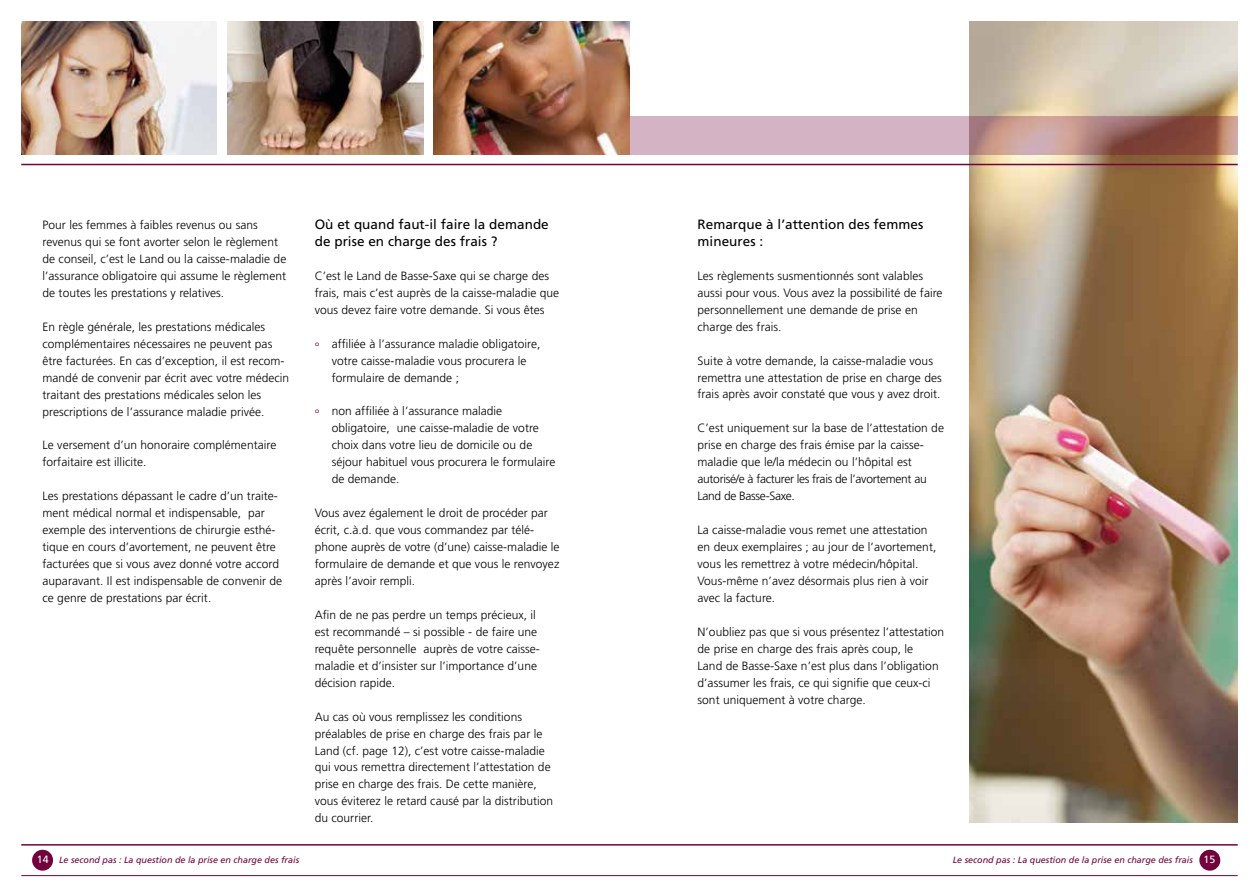
<style>
.page{position:relative;width:1259px;height:893px;background:#fff}
.page>*{position:absolute;margin:0;border:0;box-sizing:border-box;transform-origin:0 0}
.t1{font:13.5px/17px "Frutiger";letter-spacing:.005em;color:#000}
.t2{font:300 12px/17px "Frutiger";letter-spacing:.005em;color:#000}
.t3{font:10.5px "Frutiger";color:#fff}
.t4{font:italic 9px "Frutiger";color:#71023c}
.s1{color:#71023c}
</style>
<div class="page">
<hr style="left:21px;top:844px;width:1216px;height:2px;background:#71023c">
<div style="left:1200px;top:850px;width:19px;height:20px;background:#71023c;border-radius:50%"></div>
<div style="left:1199px;top:850px;width:21px;height:21px;border:2px solid #71023c;border-radius:50%"></div>
<div style="left:33px;top:850px;width:19px;height:20px;background:#71023c;border-radius:50%"></div>
<div style="left:32px;top:850px;width:21px;height:21px;border:2px solid #71023c;border-radius:50%"></div>
<hr style="left:21px;top:875px;width:1216px;height:1px;background:#71023c">
<img style="left:969px;top:21px;width:268px;height:802px">
<hr style="left:21px;top:164px;width:1216px;height:1px;background:#71023c">
<svg style="left:629px;top:116px;width:608px;height:39px;background:#c1989e"></svg>
<img style="left:21px;top:21px;width:196px;height:134px">
<img style="left:434px;top:21px;width:195px;height:134px">
<img style="left:227px;top:21px;width:196px;height:134px">
<p class="t2" style="left:43px;top:216px;width:245px">Pour les femmes à faibles revenus ou sans revenus qui se font avorter selon le règlement de conseil, c’est le Land ou la caisse-maladie de l’assurance obligatoire qui assume le règlement de toutes les prestations y relatives.</p>
<p class="t2" style="left:43px;top:318px;width:248px">En règle générale, les prestations médicales complémentaires nécessaires ne peuvent pas être facturées. En cas d’exception, il est recom&shy;mandé de convenir par écrit avec votre médecin traitant des prestations médicales selon les prescriptions de l’assurance maladie privée.</p>
<p class="t2" style="left:43px;top:437px;width:235px">Le versement d’un honoraire complémentaire forfaitaire est illicite.</p>
<p class="t2" style="left:43px;top:488px;width:241px">Les prestations dépassant le cadre d’un traite&shy;ment médical normal et indispensable, par exemple des interventions de chirurgie esthé&shy;tique en cours d’avortement, ne peuvent être facturées que si vous avez donné votre accord auparavant. Il est indispensable de convenir de ce genre de prestations par écrit.</p>
<p class="t1" style="left:315px;top:216px;width:235px">Où et quand faut-il faire la demande de prise en charge des frais ?</p>
<p class="t2" style="left:315px;top:267px;width:246px">C’est le Land de Basse-Saxe qui se charge des frais, mais c’est auprès de la caisse-maladie que vous devez faire votre demande. Si vous êtes</p>
<p class="t2" style="left:332px;top:335px;width:210px;text-indent:-17px"><span class="s1">°</span> affiliée à l’assurance maladie obligatoire, votre caisse-maladie vous procurera le formulaire de demande ;</p>
<p class="t2" style="left:332px;top:403px;width:225px;text-indent:-17px"><span class="s1">°</span> non affiliée à l’assurance maladie obligatoire, une caisse-maladie de votre choix dans votre lieu de domicile ou de séjour habituel vous procurera le formulaire de demande.</p>
<p class="t2" style="left:315px;top:504px;width:246px">Vous avez également le droit de procéder par écrit, c.à.d. que vous commandez par télé&shy;phone auprès de votre (d’une) caisse-maladie le formulaire de demande et que vous le renvoyez après l’avoir rempli.</p>
<p class="t2" style="left:315px;top:606px;width:227px">Afin de ne pas perdre un temps précieux, il est recommandé – si possible - de faire une requête personnelle auprès de votre caisse&shy;maladie et d’insister sur l’importance d’une décision rapide.</p>
<p class="t2" style="left:315px;top:708px;width:240px">Au cas où vous remplissez les conditions préalables de prise en charge des frais par le Land (cf. page 12), c’est votre caisse-maladie qui vous remettra directement l’attestation de prise en charge des frais. De cette manière, vous éviterez le retard causé par la distribution du courrier.</p>
<p class="t1" style="left:697px;top:216px;width:227px">Remarque à l’attention des femmes mineures :</p>
<p class="t2" style="left:697px;top:267px;width:246px">Les règlements susmentionnés sont valables aussi pour vous. Vous avez la possibilité de faire personnellement une demande de prise en charge des frais.</p>
<p class="t2" style="left:697px;top:352px;width:246px">Suite à votre demande, la caisse-maladie vous remettra une attestation de prise en charge des frais après avoir constaté que vous y avez droit.</p>
<p class="t2" style="left:697px;top:420px;width:248px">C’est uniquement sur la base de l’attestation de prise en charge des frais émise par la caisse&shy;maladie que le/la médecin ou l’hôpital est autorisé/e à facturer les frais de l’avortement au Land de Basse-Saxe.</p>
<p class="t2" style="left:697px;top:521px;width:240px">La caisse-maladie vous remet une attestation en deux exemplaires ; au jour de l’avortement, vous les remettrez à votre médecin/hôpital.<br>Vous-même n’avez désormais plus rien à voir avec la facture.</p>
<p class="t2" style="left:697px;top:623px;width:248px">N’oubliez pas que si vous présentez l’attestation de prise en charge des frais après coup, le<br>Land de Basse-Saxe n’est plus dans l’obligation d’assumer les frais, ce qui signifie que ceux-ci sont uniquement à votre charge.</p>
<p class="t3" style="left:37px;top:854px;width:13px">14</p>
<p class="t3" style="left:1203px;top:854px;width:13px">15</p>
<p class="t4" style="left:59px;top:855px;width:242px">Le second pas : La question de la prise en charge des frais</p>
<p class="t4" style="left:952px;top:855px;width:242px">Le second pas : La question de la prise en charge des frais</p>
</div>
